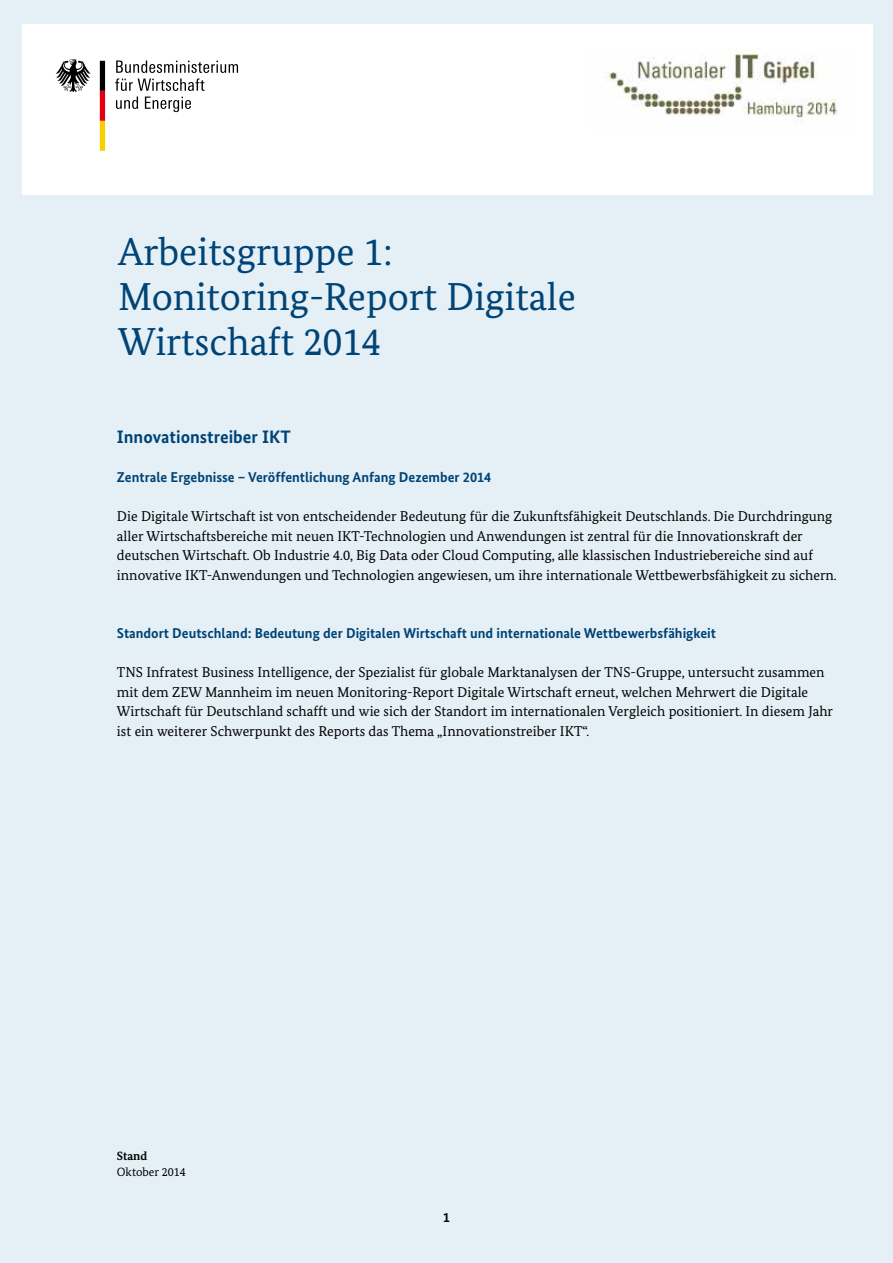
<style>
.page{position:relative;width:893px;height:1263px;background:#e4f0f6}
.page>*{position:absolute;margin:0;border:0;box-sizing:border-box;transform-origin:0 0}
.t1{font:39px/45px "Bundes Serif";color:#004376}
.t2{font:700 18px "Bundes Sans";color:#004376}
.t3{font:14.25px/19.5px "Bundes Serif";color:#000}
.t4{font:700 14.25px "Bundes Sans";color:#004376}
.t5{font:700 13.5px "Bundes Sans";color:#000}
.t6{font:12px "Bundes Serif";color:#000}
.t7{font:700 12px "Bundes Serif";color:#000}
</style>
<div class="page">
<div style="left:22px;top:25px;width:851px;height:170px;background:#fff"></div>
<svg style="left:56px;top:59px;width:35px;height:33px"></svg>
<svg style="left:100px;top:61px;width:5px;height:90px"></svg>
<svg style="left:115px;top:61px;width:123px;height:30px"></svg>
<svg style="left:116px;top:97px;width:22px;height:12px"></svg>
<svg style="left:145px;top:97px;width:46px;height:15px"></svg>
<img style="left:604px;top:51px;width:234px;height:71px">
<h1 class="t1" style="left:118px;top:229px;width:459px">Arbeitsgruppe 1:<br>Monitoring-Report Digitale<br>Wirtschaft 2014</h1>
<h2 class="t2" style="left:117px;top:426px;width:175px">Innovationstreiber IKT</h2>
<h3 class="t4" style="left:117px;top:468px;width:376px">Zentrale Ergebnisse – Veröffentlichung Anfang Dezember 2014</h3>
<p class="t3" style="left:117px;top:506px;width:721px">Die Digitale Wirtschaft ist von entscheidender Bedeutung für die Zukunftsfähigkeit Deutschlands. Die Durchdringung aller Wirtschaftsbereiche mit neuen IKT-Technologien und Anwendungen ist zentral für die Innovationskraft der deutschen Wirtschaft. Ob Industrie 4.0, Big Data oder Cloud Computing, alle klassischen Industriebereiche sind auf innovative IKT-Anwendungen und Technologien angewiesen, um ihre internationale Wettbewerbsfähigkeit zu sichern.</p>
<h3 class="t4" style="left:117px;top:624px;width:601px">Standort Deutschland: Bedeutung der Digitalen Wirtschaft und internationale Wettbewerbsfähigkeit</h3>
<p class="t3" style="left:117px;top:662px;width:718px">TNS Infratest Business Intelligence, der Spezialist für globale Marktanalysen der TNS-Gruppe, untersucht zusammen mit dem ZEW Mannheim im neuen Monitoring-Report Digitale Wirtschaft erneut, welchen Mehrwert die Digitale Wirtschaft für Deutschland schafft und wie sich der Standort im internationalen Vergleich positioniert. In diesem Jahr ist ein weiterer Schwerpunkt des Reports das Thema „Innovationstreiber IKT“.</p>
<h4 class="t7" style="left:117px;top:1149px;width:32px">Stand</h4>
<p class="t6" style="left:117px;top:1165px;width:70px">Oktober 2014</p>
<p class="t5" style="left:443px;top:1209px;width:8px">1</p>
</div>
